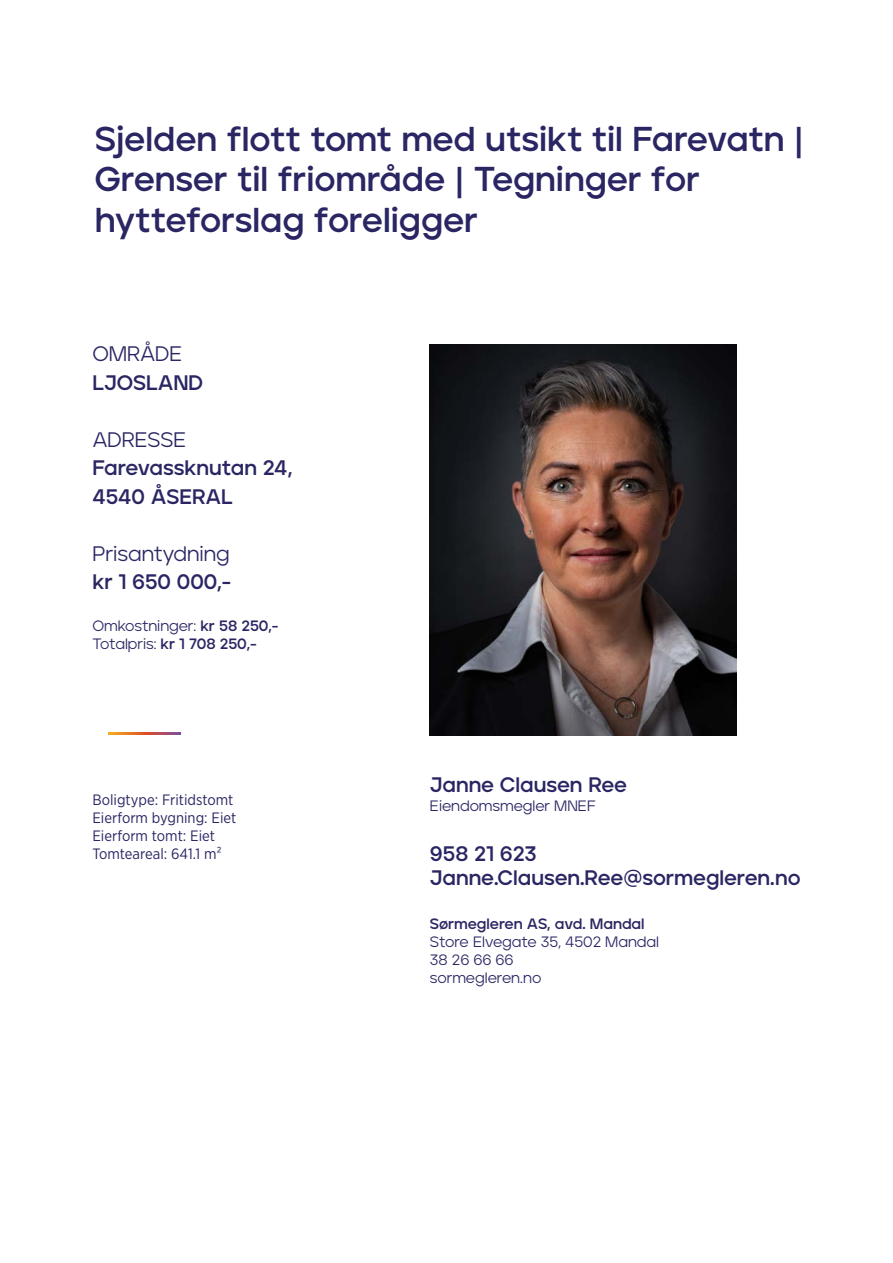
<style>
.page{position:relative;width:893px;height:1263px;background:#fff}
.page>*{position:absolute;margin:0;border:0;box-sizing:border-box;transform-origin:0 0}
.t1{font:700 34.5px/40.5px "Jeko";color:#292663}
.t2{font:700 21px/28.5px "Jeko";color:#292663}
.t3{font:21px "Jeko";color:#292663}
.t4{font:15px/18px "Jeko";color:#292663}
.t5{font:15px/18px "Gotham Narrow";color:#292663}
.t6{font:700 15px "Jeko";letter-spacing:-.005em;color:#292663}
.s1{font-weight:700}
</style>
<div class="page">
<img style="left:430px;top:344px;width:306px;height:392px">
<svg style="left:109px;top:733px;width:72px;height:2px"></svg>
<h1 class="t1" style="left:95px;top:118px;width:710px">Sjelden flott tomt med utsikt til Farevatn |<br>Grenser til friområde | Tegninger for hytteforslag foreligger</h1>
<h2 class="t3" style="left:92px;top:342px;width:91px">OMRÅDE</h2>
<h2 class="t2" style="left:92px;top:368px;width:112px">LJOSLAND</h2>
<h2 class="t3" style="left:92px;top:427px;width:95px">ADRESSE</h2>
<h2 class="t2" style="left:92px;top:453px;width:201px">Farevassknutan 24,<br>4540 ÅSERAL</h2>
<h2 class="t3" style="left:92px;top:541px;width:139px">Prisantydning</h2>
<h2 class="t2" style="left:92px;top:567px;width:140px">kr 1 650 000,‑</h2>
<p class="t4" style="left:92px;top:617px;width:188px">Omkostninger: <span class="s1">kr 58 250,‑<br></span>Totalpris: <span class="s1">kr 1 708 250,‑</span></p>
<p class="t5" style="left:92px;top:790px;width:145px">Boligtype: Fritidstomt<br>Eierform bygning: Eiet<br>Eierform tomt: Eiet<br>Tomteareal: 641.1 m²</p>
<h2 class="t2" style="left:430px;top:770px;width:199px">Janne Clausen Ree</h2>
<p class="t4" style="left:430px;top:797px;width:167px">Eiendomsmegler MNEF</p>
<h2 class="t2" style="left:430px;top:842px;width:372px;line-height:24px">958 21 623<br>Janne.Clausen.Ree@sormegleren.no</h2>
<p class="t6" style="left:430px;top:914px;width:216px">Sørmegleren AS, avd. Mandal</p>
<p class="t4" style="left:430px;top:933px;width:231px">Store Elvegate 35, 4502 Mandal<br>38 26 66 66<br>sormegleren.no</p>
</div>
